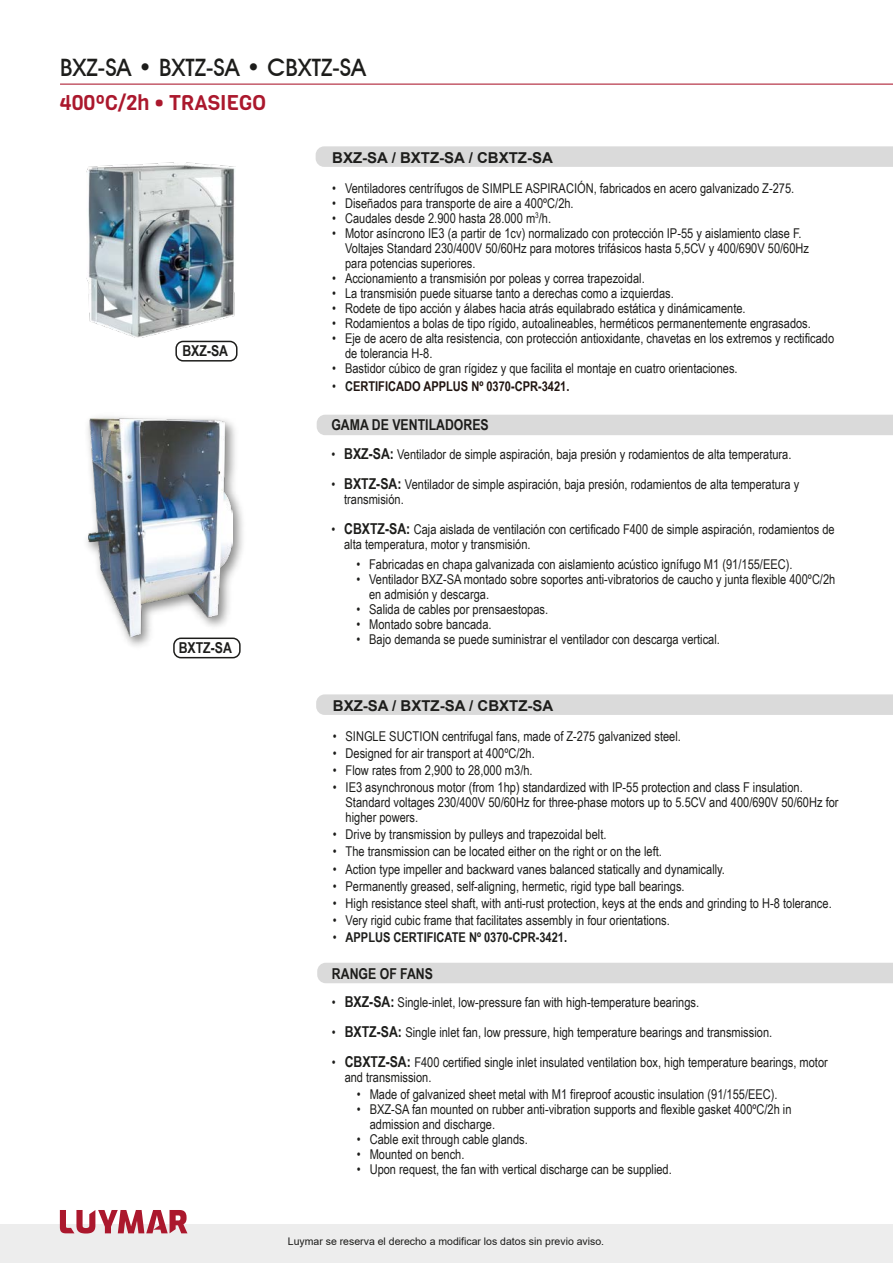
<style>
.page{position:relative;width:893px;height:1263px;background:#fff}
.page>*{position:absolute;margin:0;border:0;box-sizing:border-box;transform-origin:0 0}
.t1{font:500 24px "Avant Garde IT Cby BT";color:#1d1d1b}
.t2{font:21px "Viga";letter-spacing:-.005em;color:#ab182d}
.t3{font:700 15px "Arial";color:#1d1d1b}
.t4{font:700 15px "Arial Narrow";color:#1d1d1b}
.t5{font:13.5px/15px "Arial Narrow";color:#1d1d1b}
.t6{font:700 13.5px "Arial Narrow";color:#201410}
.t7{font:700 13.5px "Arial Narrow";color:#1d1d1b}
.t8{font:10.5px "Arial";color:#1d1d1b}
.s1{font-weight:400;color:#1d1d1b}
.s2{color:#1d1d1b}
.s3{font-weight:700;font-size:15px}
.s4{font-weight:400}
</style>
<div class="page">
<hr style="left:60px;top:84px;width:833px;height:1px;background:#ab182d">
<img style="left:86px;top:162px;width:150px;height:175px">
<div style="left:317px;top:415px;width:576px;height:20px;background:#dadada"></div>
<div style="left:316px;top:146px;width:577px;height:21px;background:#dadada"></div>
<div style="left:317px;top:963px;width:576px;height:20px;background:#dadada"></div>
<div style="left:316px;top:694px;width:577px;height:21px;background:#dadada"></div>
<div style="left:175px;top:341px;width:63px;height:21px;border:2px solid #1d1d1b;border-radius:7px"></div>
<div style="left:173px;top:637px;width:68px;height:21px;border:2px solid #1d1d1b;border-radius:7px"></div>
<div style="left:0;top:1224px;width:893px;height:39px;background:#ededed"></div>
<svg style="left:60px;top:1210px;width:127px;height:23px"></svg>
<img style="left:87px;top:416px;width:156px;height:237px">
<img style="left:88px;top:419px;width:144px;height:217px">
<h1 class="t1" style="left:60px;top:53px;width:307px">BXZ-SA • BXTZ-SA • CBXTZ-SA</h1>
<h2 class="t2" style="left:60px;top:88px;width:208px">400ºC/2h • TRASIEGO</h2>
<p class="t4" style="left:182px;top:339px;width:47px">BXZ-SA</p>
<p class="t4" style="left:179px;top:636px;width:55px">BXTZ-SA</p>
<p class="t3" style="left:332px;top:147px;width:222px">BXZ-SA / BXTZ-SA / CBXTZ-SA</p>
<p class="t5" style="left:332px;top:180px;width:463px">• Ventiladores centrífugos de SIMPLE ASPIRACIÓN, fabricados en acero galvanizado Z-275.</p>
<p class="t5" style="left:332px;top:195px;width:243px">• Diseñados para transporte de aire a 400ºC/2h.</p>
<p class="t5" style="left:332px;top:210px;width:220px">• Caudales desde 2.900 hasta 28.000 m<sup>3</sup>/h.</p>
<p class="t5" style="left:345px;top:225px;width:466px;text-indent:-13px">• Motor asíncrono IE3 (a partir de 1cv) normalizado con protección IP-55 y aislamiento clase F.<br>Voltajes Standard 230/400V 50/60Hz para motores trifásicos hasta 5,5CV y 400/690V 50/60Hz para potencias superiores.</p>
<p class="t5" style="left:332px;top:270px;width:314px">• Accionamiento a transmisión por poleas y correa trapezoidal.</p>
<p class="t5" style="left:332px;top:285px;width:343px">• La transmisión puede situarse tanto a derechas como a izquierdas.</p>
<p class="t5" style="left:332px;top:300px;width:415px">• Rodete de tipo acción y álabes hacia atrás equilabrado estática y dinámicamente.</p>
<p class="t5" style="left:332px;top:315px;width:480px">• Rodamientos a bolas de tipo rígido, autoalineables, herméticos permanentemente engrasados.</p>
<p class="t5" style="left:345px;top:330px;width:491px;text-indent:-13px">• Eje de acero de alta resistencia, con protección antioxidante, chavetas en los extremos y rectificado de tolerancia H-8.</p>
<p class="t5" style="left:332px;top:360px;width:407px">• Bastidor cúbico de gran rígidez y que facilita el montaje en cuatro orientaciones.</p>
<p class="t6" style="left:332px;top:376px;width:239px"><span class="s1">•</span> <span class="s2">C</span>ERTIFICADO APPLUS Nº 0370-CPR-3421.</p>
<p class="t4" style="left:331px;top:414px;width:159px">GAMA DE VENTILADORES</p>
<p class="t5" style="left:331px;top:446px;width:462px">• <span class="s3">BXZ-SA:</span> Ventilador de simple aspiración, baja presión y rodamientos de alta temperatura.</p>
<p class="t5" style="left:344px;top:476px;width:457px;text-indent:-13px">• <span class="s3">BXTZ-SA:</span> Ventilador de simple aspiración, baja presión, rodamientos de alta temperatura y transmisión.</p>
<p class="t5" style="left:344px;top:521px;width:492px;text-indent:-13px">• <span class="s3">CBXTZ-SA:</span> Caja aislada de ventilación con certificado F400 de simple aspiración, rodamientos de alta temperatura, motor y transmisión.</p>
<p class="t5" style="left:356px;top:556px;width:438px">• Fabricadas en chapa galvanizada con aislamiento acústico ignífugo M1 (91/155/EEC).</p>
<p class="t5" style="left:369px;top:571px;width:468px;text-indent:-13px">• Ventilador BXZ-SA montado sobre soportes anti-vibratorios de caucho y junta flexible 400ºC/2h en admisión y descarga.</p>
<p class="t5" style="left:356px;top:601px;width:193px">• Salida de cables por prensaestopas.</p>
<p class="t5" style="left:356px;top:616px;width:137px">• Montado sobre bancada.</p>
<p class="t5" style="left:356px;top:631px;width:365px">• Bajo demanda se puede suministrar el ventilador con descarga vertical.</p>
<p class="t3" style="left:333px;top:695px;width:222px">BXZ-SA / BXTZ-SA / CBXTZ-SA</p>
<p class="t5" style="left:333px;top:728px;width:350px">• SINGLE SUCTION centrifugal fans, made of Z-275 galvanized steel.</p>
<p class="t5" style="left:333px;top:745px;width:204px">• Designed for air transport at 400ºC/2h.</p>
<p class="t5" style="left:333px;top:762px;width:201px">• Flow rates from 2,900 to 28,000 m3/h.</p>
<p class="t5" style="left:346px;top:779px;width:494px;text-indent:-13px">• IE3 asynchronous motor (from 1hp) standardized with IP-55 protection and class F insulation.<br>Standard voltages 230/400V 50/60Hz for three-phase motors up to 5.5CV and 400/690V 50/60Hz for higher powers.</p>
<p class="t5" style="left:333px;top:827px;width:275px">• Drive by transmission by pulleys and trapezoidal belt.</p>
<p class="t5" style="left:333px;top:844px;width:331px">• The transmission can be located either on the right or on the left.</p>
<p class="t5" style="left:333px;top:861px;width:394px">• Action type impeller and backward vanes balanced statically and dynamically.</p>
<p class="t5" style="left:333px;top:878px;width:353px">• Permanently greased, self-aligning, hermetic, rigid type ball bearings.</p>
<p class="t5" style="left:333px;top:895px;width:500px">• High resistance steel shaft, with anti-rust protection, keys at the ends and grinding to H-8 tolerance.</p>
<p class="t5" style="left:333px;top:912px;width:339px">• Very rigid cubic frame that facilitates assembly in four orientations.</p>
<p class="t7" style="left:333px;top:927px;width:236px"><span class="s4">•</span> APPLUS CERTIFICATE Nº 0370-CPR-3421.</p>
<p class="t4" style="left:332px;top:962px;width:103px">RANGE OF FANS</p>
<p class="t5" style="left:332px;top:994px;width:369px">• <span class="s3">BXZ-SA:</span> Single-inlet, low-pressure fan with high-temperature bearings.</p>
<p class="t5" style="left:332px;top:1024px;width:442px">• <span class="s3">BXTZ-SA:</span> Single inlet fan, low pressure, high temperature bearings and transmission.</p>
<p class="t5" style="left:345px;top:1054px;width:485px;text-indent:-13px">• <span class="s3">CBXTZ-SA:</span> F400 certified single inlet insulated ventilation box, high temperature bearings, motor and transmission.</p>
<p class="t5" style="left:357px;top:1086px;width:422px">• Made of galvanized sheet metal with M1 fireproof acoustic insulation (91/155/EEC).</p>
<p class="t5" style="left:370px;top:1101px;width:423px;text-indent:-13px">• BXZ-SA fan mounted on rubber anti-vibration supports and flexible gasket 400ºC/2h in admission and discharge.</p>
<p class="t5" style="left:357px;top:1131px;width:172px">• Cable exit through cable glands.</p>
<p class="t5" style="left:357px;top:1146px;width:109px">• Mounted on bench.</p>
<p class="t5" style="left:357px;top:1161px;width:316px">• Upon request, the fan with vertical discharge can be supplied.</p>
<p class="t8" style="left:288px;top:1234px;width:318px">Luymar se reserva el derecho a modificar los datos sin previo aviso.</p>
</div>
